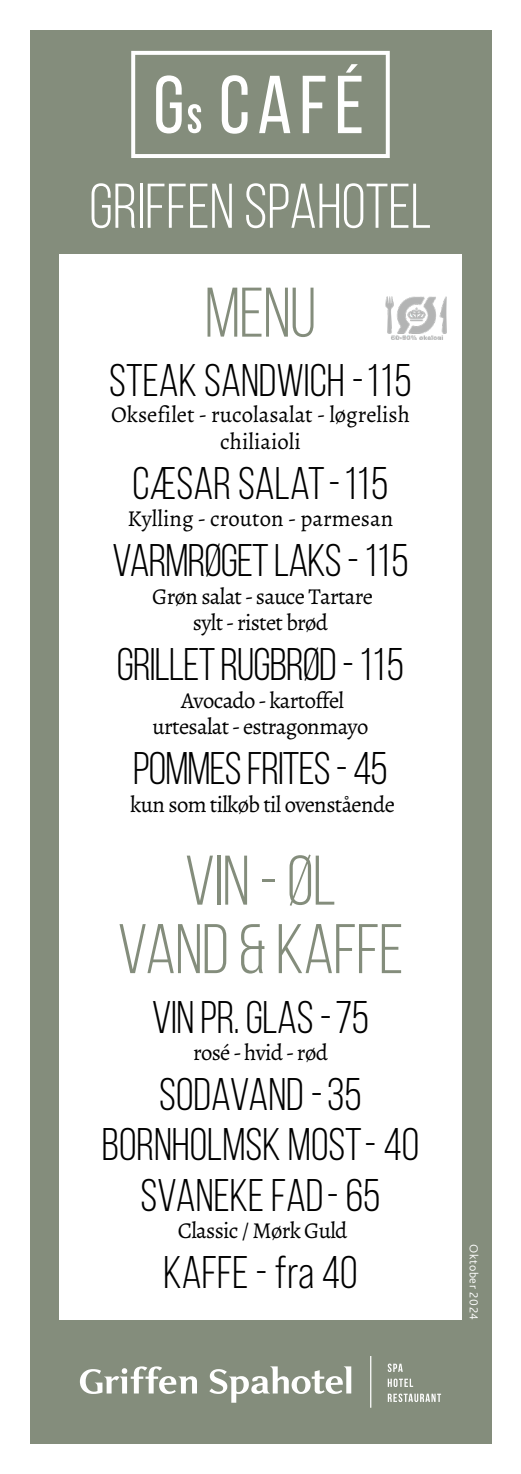
<style>
.page{position:relative;width:521px;height:1474px;background:#fff}
.page>*{position:absolute;margin:0;border:0;box-sizing:border-box;transform-origin:0 0}
.t1{font:70px/68.4px "Bebas Neue";letter-spacing:-.01em;color:#848d7c;text-align:center}
.t2{font:63px "Bebas Neue";color:#fff}
.t3{font:45.68px/50.2px "Bebas Neue";color:#000;text-align:center}
.t4{font:45.68px "Bebas Neue";letter-spacing:-.02em;color:#000}
.t5{font:22.75px/26.2px "Alegreya";letter-spacing:-.03em;color:#000;text-align:center}
.t6{font:22.75px/26.2px "Alegreya";color:#000;text-align:center}
.t7{font:300 12.25px "Bliss Pro";letter-spacing:.05em;color:#fff}
.s1{font-family:"Bebas Neue Pro"}
</style>
<div class="page">
<div style="left:30px;top:30px;width:461px;height:1413px;background:#848d7c"></div>
<svg style="left:131px;top:51px;width:259px;height:107px"></svg>
<div style="left:59px;top:254px;width:403px;height:1066px;background:#fff"></div>
<img style="left:385px;top:296px;width:62px;height:44px">
<svg style="left:370px;top:1356px;width:1px;height:51px"></svg>
<svg style="left:388px;top:1363px;width:15px;height:8px"></svg>
<svg style="left:388px;top:1378px;width:25px;height:8px"></svg>
<svg style="left:388px;top:1393px;width:53px;height:8px"></svg>
<svg style="left:80px;top:1366px;width:117px;height:27px"></svg>
<svg style="left:209px;top:1366px;width:142px;height:36px"></svg>
<h2 class="t2" style="left:89px;top:172px;width:344px">GRIFFEN SPAHOTEL</h2>
<h1 class="t1" style="left:205px;top:278px;width:113px">MENU</h1>
<h3 class="t3" style="left:109px;top:355px;width:304px">STEAK SANDWICH - 115</h3>
<p class="t6" style="left:111px;top:402px;width:300px">Oksefilet - rucolasalat - løgrelish chiliaioli</p>
<h3 class="t3" style="left:133px;top:457px;width:257px">CÆSAR SALAT - 115</h3>
<p class="t6" style="left:127px;top:505px;width:267px">Kylling - crouton - parmesan</p>
<h3 class="t4" style="left:112px;top:536px;width:298px">VARMRØGET LAKS - 115</h3>
<p class="t5" style="left:152px;top:583px;width:222px">Grøn salat - sauce Tartare sylt - ristet brød</p>
<h3 class="t4" style="left:117px;top:640px;width:288px">GRILLET RUGBRØD - 115</h3>
<p class="t5" style="left:153px;top:687px;width:217px">Avocado - kartoffel urtesalat - estragonmayo</p>
<h3 class="t4" style="left:133px;top:744px;width:256px">POMMES FRITES - 45</h3>
<p class="t5" style="left:130px;top:791px;width:266px">kun som tilkøb til ovenstående</p>
<h1 class="t1" style="left:117px;top:845px;width:288px">VIN - ØL<br>VAND &amp; KAFFE</h1>
<h3 class="t3" style="left:152px;top:991px;width:219px">VIN PR. GLAS - 75</h3>
<p class="t5" style="left:193px;top:1039px;width:136px">rosé - hvid - rød</p>
<h3 class="t3" style="left:102px;top:1069px;width:319px">SODAVAND - 35<br>BORNHOLMSK MOST - 40<br>SVANEKE FAD - 65</h3>
<p class="t5" style="left:178px;top:1217px;width:171px">Classic / Mørk Guld</p>
<h3 class="t3" style="left:163px;top:1247px;width:196px">KAFFE - <span class="s1">fra</span> 40</h3>
<p class="t7" style="left:482px;top:1243px;width:78px;rotate:90deg">Oktober 2024</p>
</div>
